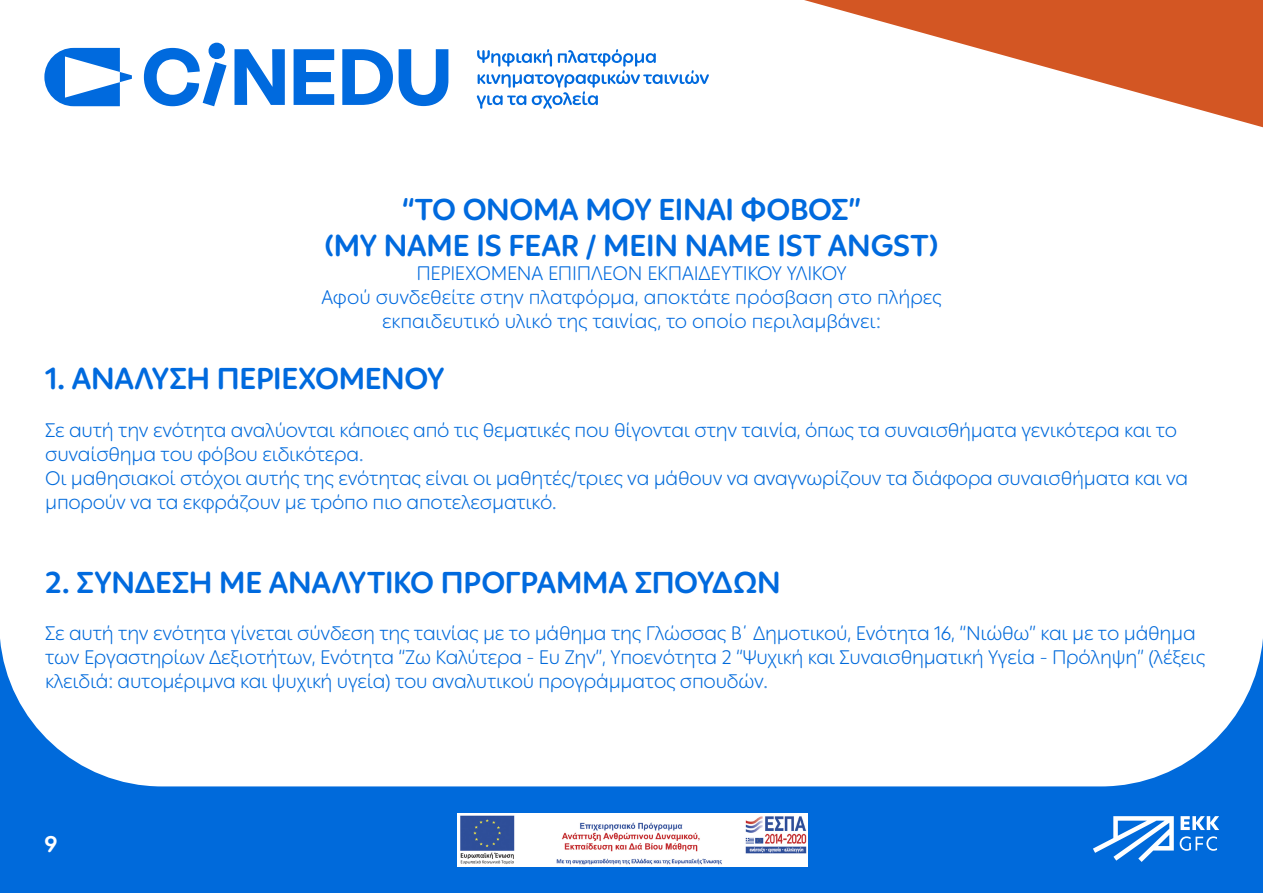
<style>
.page{position:relative;width:1263px;height:893px;background:#fff}
.page>*{position:absolute;margin:0;border:0;box-sizing:border-box;transform-origin:0 0}
.t1{font:700 30px/36px "Ping Round LCG";letter-spacing:-.01em;color:#006ade;text-align:center}
.t2{font:700 22.5px "Ping Round LCG";color:#fff}
.t3{font:300 19.5px/24px "Ping Round LCG";letter-spacing:-.015em;color:#006adb}
.t4{font:300 19.5px/24px "Ping Round LCG";letter-spacing:-.01em;color:#006ade;text-align:center}
</style>
<div class="page">
<svg style="left:0;top:639px;width:1263px;height:254px"></svg>
<svg style="left:1093px;top:816px;width:81px;height:46px"></svg>
<svg style="left:1180px;top:816px;width:39px;height:14px"></svg>
<svg style="left:1180px;top:836px;width:37px;height:15px"></svg>
<img style="left:457px;top:814px;width:351px;height:52px">
<svg style="left:804px;top:0;width:459px;height:127px"></svg>
<svg style="left:44px;top:48px;width:88px;height:58px"></svg>
<svg style="left:144px;top:43px;width:83px;height:63px"></svg>
<svg style="left:234px;top:49px;width:51px;height:56px"></svg>
<svg style="left:294px;top:49px;width:40px;height:56px"></svg>
<svg style="left:342px;top:49px;width:51px;height:56px"></svg>
<svg style="left:399px;top:49px;width:49px;height:57px"></svg>
<svg style="left:477px;top:49px;width:232px;height:60px"></svg>
<h1 class="t1" style="left:324px;top:189px;width:616px">“ΤΟ ΟΝΟΜΑ ΜΟΥ ΕΙΝΑΙ ΦΟΒΟΣ”<br>(MY ΝAME IS FEAR / MEIN NAME IST ANGST)</h1>
<p class="t4" style="left:321px;top:260px;width:622px">ΠΕΡΙΕΧΟΜΕΝΑ ΕΠΙΠΛΕΟΝ ΕΚΠΑΙΔΕΥΤΙΚΟΥ ΥΛΙΚΟΥ<br>Αφού συνδεθείτε στην πλατφόρμα, αποκτάτε πρόσβαση στο πλήρες εκπαιδευτικό υλικό της ταινίaς, το οποίο περιλαμβάνει:</p>
<h1 class="t1" style="left:45px;top:359px;width:401px">1. ΑΝΑΛΥΣΗ ΠΕΡΙΕΧΟΜΕΝΟΥ</h1>
<p class="t3" style="left:45px;top:417px;width:1144px">Σε αυτή την ενότητα αναλύονται κάποιες από τις θεματικές που θίγονται στην ταινία, όπως τα συναισθήματα γενικότερα και το συναίσθημα του φόβου ειδικότερα.<br>Οι μαθησιακοί στόχοι αυτής της ενότητας είναι οι μαθητές/τριες να μάθουν να αναγνωρίζουν τα διάφορα συναισθήματα και να μπορούν να τα εκφράζουν με τρόπο πιο αποτελεσματικό.</p>
<h1 class="t1" style="left:45px;top:563px;width:737px">2. ΣΥΝΔΕΣΗ ΜΕ ΑΝΑΛΥΤΙΚΟ ΠΡΟΓΡΑΜΜΑ ΣΠΟΥΔΩΝ</h1>
<p class="t3" style="left:45px;top:621px;width:1162px">Σε αυτή την ενότητα γίνεται σύνδεση της ταινίας με το μάθημα της Γλώσσας Β΄ Δημοτικού, Ενότητα 16, “Νιώθω” και με το μάθημα των Εργαστηρίων Δεξιοτήτων, Ενότητα “Ζω Καλύτερα - Ευ Ζην”, Υποενότητα 2 “Ψυχική και Συναισθηματική Υγεία - Πρόληψη” (λέξεις κλειδιά: αυτομέριμνα και ψυχική υγεία) του αναλυτικού προγράμματος σπουδών.</p>
<p class="t2" style="left:45px;top:826px;width:15px">9</p>
</div>
